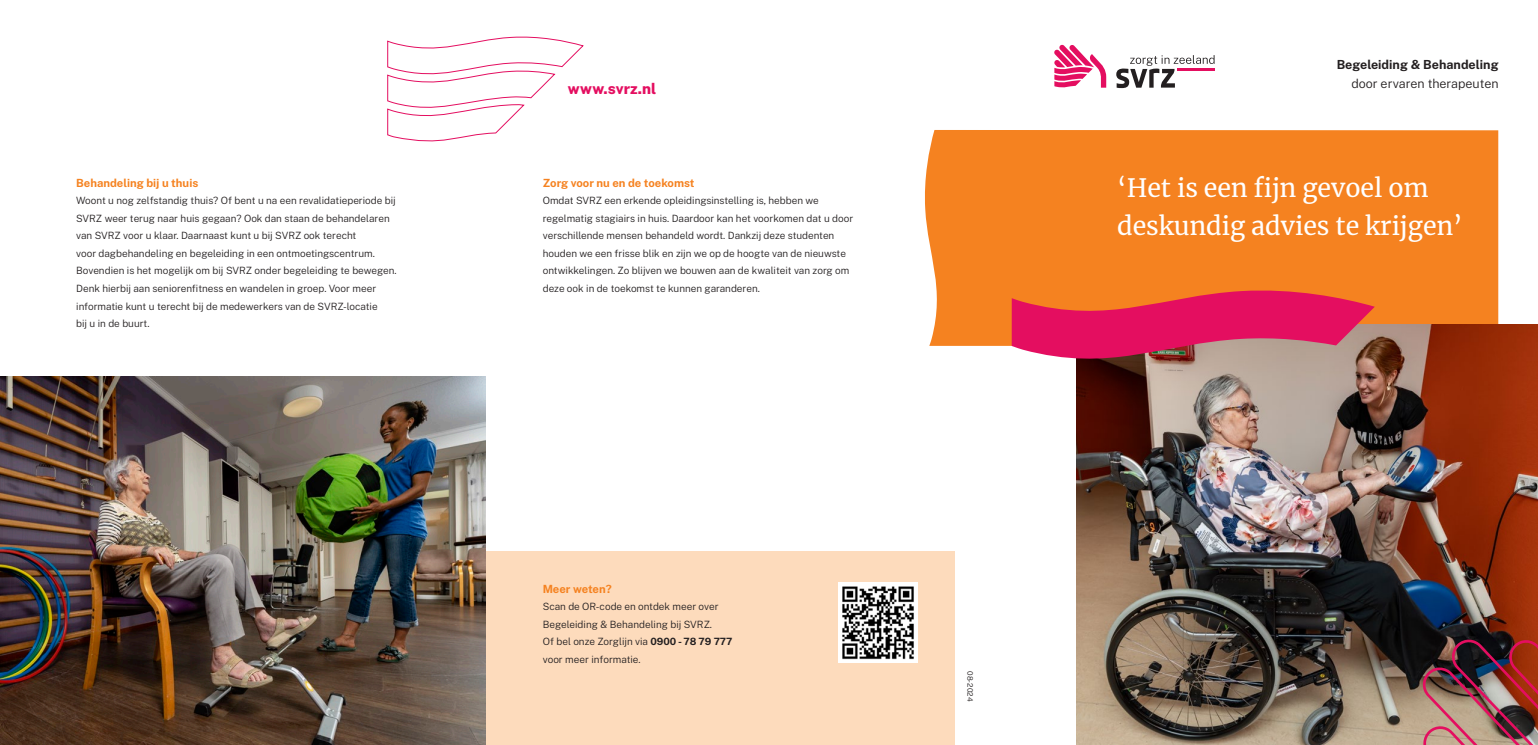
<style>
.page{position:relative;width:1538px;height:745px;background:#fff}
.page>*{position:absolute;margin:0;border:0;box-sizing:border-box;transform-origin:0 0}
.t1{font:25px "Merriweather";color:#fff}
.t2{font:800 15px "Public Sans";color:#e40e60}
.t3{font:700 12.5px "Public Sans";color:#231f20}
.t4{font:300 12.5px "Public Sans";color:#231f20}
.intro_bold{font:700 11.25px "Public Sans";color:#f58220}
.lopende_tekst{font:700 11.25px "Public Sans";letter-spacing:-.015em;color:#f58220}
.lopende_tekst-2{font:300 10px/17.5px "Public Sans";color:#231f20}
.t5{font:300 7.5px "Public Sans";color:#231f20}
.s1{font-weight:700}
</style>
<div class="page">
<svg style="left:387px;top:36px;width:197px;height:106px"></svg>
<div style="left:470px;top:550px;width:484px;height:194px;background:#fddbbc"></div>
<img style="left:0;top:376px;width:485px;height:368px">
<div style="left:925px;top:130px;width:573px;height:215px;background:#f58220"></div>
<img style="left:1076px;top:324px;width:462px;height:420px">
<svg style="left:1012px;top:288px;width:363px;height:85px;background:#d44a63"></svg>
<svg style="left:1054px;top:45px;width:52px;height:43px"></svg>
<svg style="left:1116px;top:55px;width:98px;height:33px"></svg>
<img style="left:1419px;top:638px;width:119px;height:106px">
<img style="left:838px;top:582px;width:80px;height:79px">
<p class="intro_bold" style="left:76px;top:175px;width:124px">Behandeling bij u thuis</p>
<p class="lopende_tekst-2" style="left:76px;top:191px;width:322px">Woont u nog zelfstandig thuis? Of bent u na een revalidatieperiode bij SVRZ weer terug naar huis gegaan? Ook dan staan de behandelaren van SVRZ voor u klaar. Daarnaast kunt u bij SVRZ ook terecht<br>voor dagbehandeling en begeleiding in een ontmoetingscentrum.<br>Bovendien is het mogelijk om bij SVRZ onder begeleiding te bewegen.<br>Denk hierbij aan seniorenfitness en wandelen in groep. Voor meer informatie kunt u terecht bij de medewerkers van de SVRZ-locatie<br>bij u in de buurt.</p>
<p class="t2" style="left:568px;top:78px;width:90px">www.svrz.nl</p>
<p class="intro_bold" style="left:543px;top:175px;width:153px">Zorg voor nu en de toekomst</p>
<p class="lopende_tekst-2" style="left:543px;top:191px;width:312px">Omdat SVRZ een erkende opleidingsinstelling is, hebben we regelmatig stagiairs in huis. Daardoor kan het voorkomen dat u door verschillende mensen behandeld wordt. Dankzij deze studenten houden we een frisse blik en zijn we op de hoogte van de nieuwste ontwikkelingen. Zo blijven we bouwen aan de kwaliteit van zorg om deze ook in de toekomst te kunnen garanderen.</p>
<p class="lopende_tekst" style="left:543px;top:580px;width:70px">Meer weten?</p>
<p class="lopende_tekst-2" style="left:543px;top:597px;width:177px">Scan de OR-code en ontdek meer over</p>
<p class="lopende_tekst-2" style="left:543px;top:614px;width:171px">Begeleiding &amp; Behandeling bij SVRZ.</p>
<p class="lopende_tekst-2" style="left:543px;top:632px;width:191px">Of bel onze Zorglijn via <span class="s1">0900 - 78 79 777</span></p>
<p class="lopende_tekst-2" style="left:543px;top:649px;width:99px">voor meer informatie.</p>
<p class="t5" style="left:975px;top:670px;width:32px;rotate:90deg">08-2024</p>
<p class="t3" style="left:1337px;top:56px;width:163px">Begeleiding &amp; Behandeling</p>
<p class="t4" style="left:1351px;top:75px;width:149px">door ervaren therapeuten</p>
<p class="t1" style="left:1117px;top:170px;width:313px">‘Het is een fijn gevoel om</p>
<p class="t1" style="left:1117px;top:208px;width:347px">deskundig advies te krijgen’</p>
</div>
